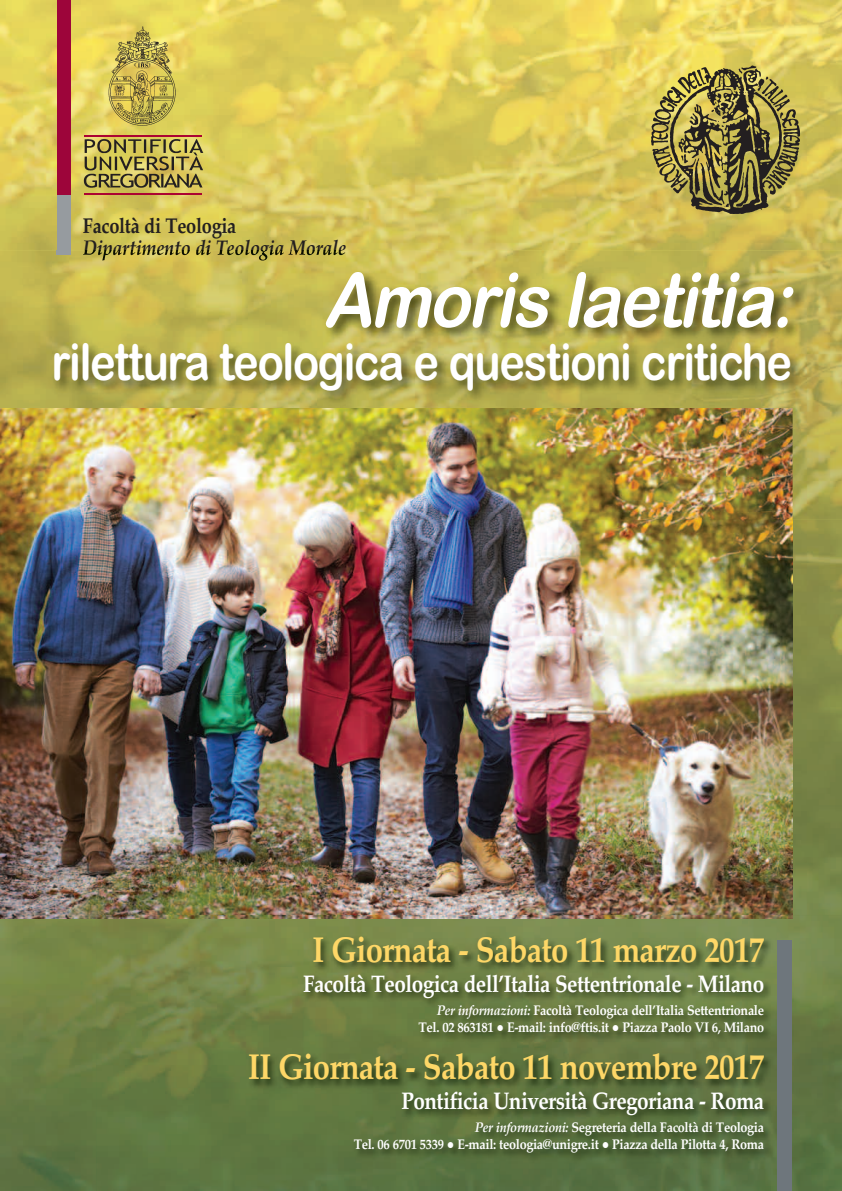
<style>
.page{position:relative;width:842px;height:1191px;background:#fff}
.page>*{position:absolute;margin:0;border:0;box-sizing:border-box;transform-origin:0 0}
.t1{font:italic 75.4px "Arial Rounded MT Bold";color:#fff;scale:.9 1}
.t2{font:50.9px "Arial Rounded MT Bold";letter-spacing:-.03em;color:#fff;scale:.85 1}
.t3{font:700 36px "Palatino";letter-spacing:-.025em;color:#fed767;scale:.86 1}
.t4{font:700 24px "Palatino";letter-spacing:-.025em;color:#fff;scale:.86 1}
.t5{font:italic 700 21.4px "Palatino";letter-spacing:-.015em;color:#231f20;scale:.85 1}
.t6{font:700 21.4px "Palatino";letter-spacing:-.015em;color:#231f20;scale:.85 1}
.t7{font:700 14px/17px "Palatino";letter-spacing:-.025em;color:#fff;text-align:right;scale:.9 1}
.s1{font-style:italic}
</style>
<div class="page">
<img style="left:0;top:519px;width:842px;height:672px">
<img style="left:0;top:0;width:842px;height:250px">
<img style="left:0;top:519px;width:792px;height:399px">
<div style="left:57px;top:136px;width:14px;height:119px;background:#969b9f"></div>
<div style="left:57px;top:0;width:14px;height:194px;background:#9d053a"></div>
<hr style="left:85px;top:135px;width:117px;height:2px;background:#ab0333">
<hr style="left:85px;top:193px;width:117px;height:2px;background:#ab0333">
<img style="left:74px;top:139px;width:132px;height:52px">
<img style="left:107px;top:25px;width:71px;height:103px">
<img style="left:0;top:250px;width:842px;height:269px">
<img style="left:0;top:408px;width:792px;height:111px">
<img style="left:57px;top:250px;width:14px;height:5px">
<img style="left:83px;top:250px;width:39px;height:10px">
<img style="left:96px;top:915px;width:746px;height:276px">
<img style="left:96px;top:915px;width:696px;height:3px">
<img style="left:651px;top:65px;width:148px;height:148px">
<h3 class="t6" style="left:83px;top:216px;width:182px">Facoltà di Teologia</h3>
<h3 class="t5" style="left:83px;top:237px;width:311px">Dipartimento di Teologia Morale</h3>
<h1 class="t1" style="left:323px;top:257px;width:541px">Amoris laetitia:</h1>
<h2 class="t2" style="left:52px;top:332px;width:873px">rilettura teologica e questioni critiche</h2>
<h3 class="t3" style="left:312px;top:932px;width:527px">I Giornata - Sabato 11 marzo 2017</h3>
<h3 class="t4" style="left:303px;top:972px;width:538px">Facoltà Teologica dell’Italia Settentrionale - Milano</h3>
<p class="t7" style="left:418px;top:1003px;width:386px"><span class="s1">Per informazioni:</span> Facoltà Teologica dell’Italia Settentrionale<br>Tel. 02 863181 ● E-mail: info@ftis.it ● Piazza Paolo VI 6, Milano</p>
<h3 class="t3" style="left:248px;top:1049px;width:602px">II Giornata - Sabato 11 novembre 2017</h3>
<h3 class="t4" style="left:401px;top:1089px;width:423px">Pontificia Università Gregoriana - Roma</h3>
<p class="t7" style="left:354px;top:1120px;width:458px"><span class="s1">Per informazioni:</span> Segreteria della Facoltà di Teologia<br>Tel. 06 6701 5339 ● E-mail: teologia@unigre.it ● Piazza della Pilotta 4, Roma</p>
</div>
